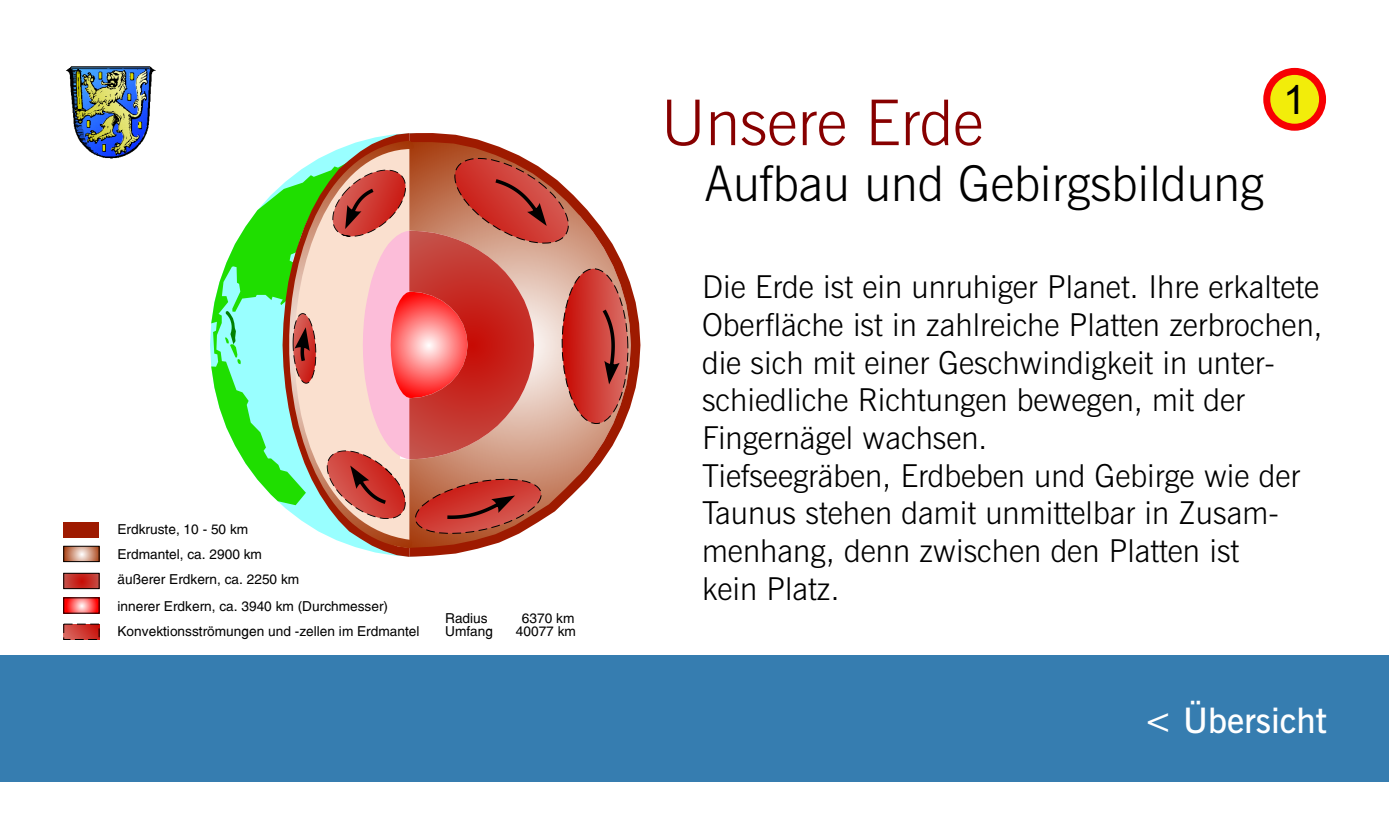
<style>
.page{position:relative;width:1389px;height:824px;background:#fff}
.page>*{position:absolute;margin:0;border:0;box-sizing:border-box;transform-origin:0 0}
.t1{font:300 63px "News Gothic BT";color:#870000}
.t2{font:300 49px "News Gothic BT";color:#000}
.t3{font:40.43px "Arial";color:#000}
.t4{font:600 35px "News Gothic BT";color:#fff}
.t5{font:300 31.5px/37.6px "News Gothic BT";color:#000}
.t6{font:13.65px/25.2px "Switzerland Plain";color:#000}
</style>
<div class="page">
<svg style="left:1263px;top:68px;width:63px;height:63px;background:#f4910a"></svg>
<svg style="left:66px;top:548px;width:31px;height:11px"></svg>
<div style="left:64px;top:546px;width:35px;height:15px;border:1px solid #000"></div>
<div style="left:64px;top:522px;width:35px;height:15px;background:#9e1a00"></div>
<svg style="left:66px;top:575px;width:31px;height:11px"></svg>
<div style="left:64px;top:573px;width:35px;height:15px;border:1px solid #000"></div>
<svg style="left:66px;top:599px;width:31px;height:12px"></svg>
<svg style="left:65px;top:625px;width:33px;height:13px"></svg>
<div style="left:63px;top:623px;width:37px;height:17px;border:1px dashed #000"></div>
<div style="left:0;top:655px;width:1389px;height:126px;background:#367db0"></div>
<svg style="left:417px;top:133px;width:223px;height:424px"></svg>
<svg style="left:211px;top:229px;width:33px;height:232px"></svg>
<svg style="left:225px;top:311px;width:16px;height:53px"></svg>
<svg style="left:359px;top:133px;width:50px;height:424px"></svg>
<svg style="left:244px;top:141px;width:173px;height:407px"></svg>
<svg style="left:293px;top:311px;width:23px;height:75px;background:#b75d54"></svg>
<svg style="left:322px;top:151px;width:307px;height:386px;background:#d68277"></svg>
<img style="left:66px;top:66px;width:90px;height:92px">
<p class="t6" style="left:118px;top:517px;width:183px">Erdkruste, 10 - 50 km<br>Erdmantel, ca. 2900 km äußerer Erdkern, ca. 2250 km</p>
<p class="t6" style="left:118px;top:594px;width:304px">innerer Erdkern, ca. 3940 km (Durchmesser)<br>Konvektionsströmungen und -zellen im Erdmantel</p>
<p class="t6" style="left:445px;top:606px;width:44px">Radius</p>
<p class="t6" style="left:522px;top:606px;width:54px">6370 km</p>
<p class="t6" style="left:445px;top:620px;width:49px">Umfang</p>
<p class="t6" style="left:516px;top:620px;width:62px">40077 km</p>
<h1 class="t1" style="left:661px;top:97px;width:324px">Unsere Erde</h1>
<h2 class="t2" style="left:704px;top:163px;width:561px">Aufbau und Gebirgsbildung</h2>
<p class="t3" style="left:1283px;top:84px;width:24px">1</p>
<p class="t5" style="left:702px;top:271px;width:622px">Die Erde ist ein unruhiger Planet. Ihre erkaltete Oberfläche ist in zahlreiche Platten zerbrochen, die sich mit einer Geschwindigkeit in unter&shy;schiedliche Richtungen bewegen, mit der Fingernägel wachsen.<br>Tiefseegräben, Erdbeben und Gebirge wie der Taunus stehen damit unmittelbar in Zusam&shy;menhang, denn zwischen den Platten ist<br>kein Platz.</p>
<p class="t4" style="left:1143px;top:705px;width:185px">&lt; Übersicht</p>
</div>
